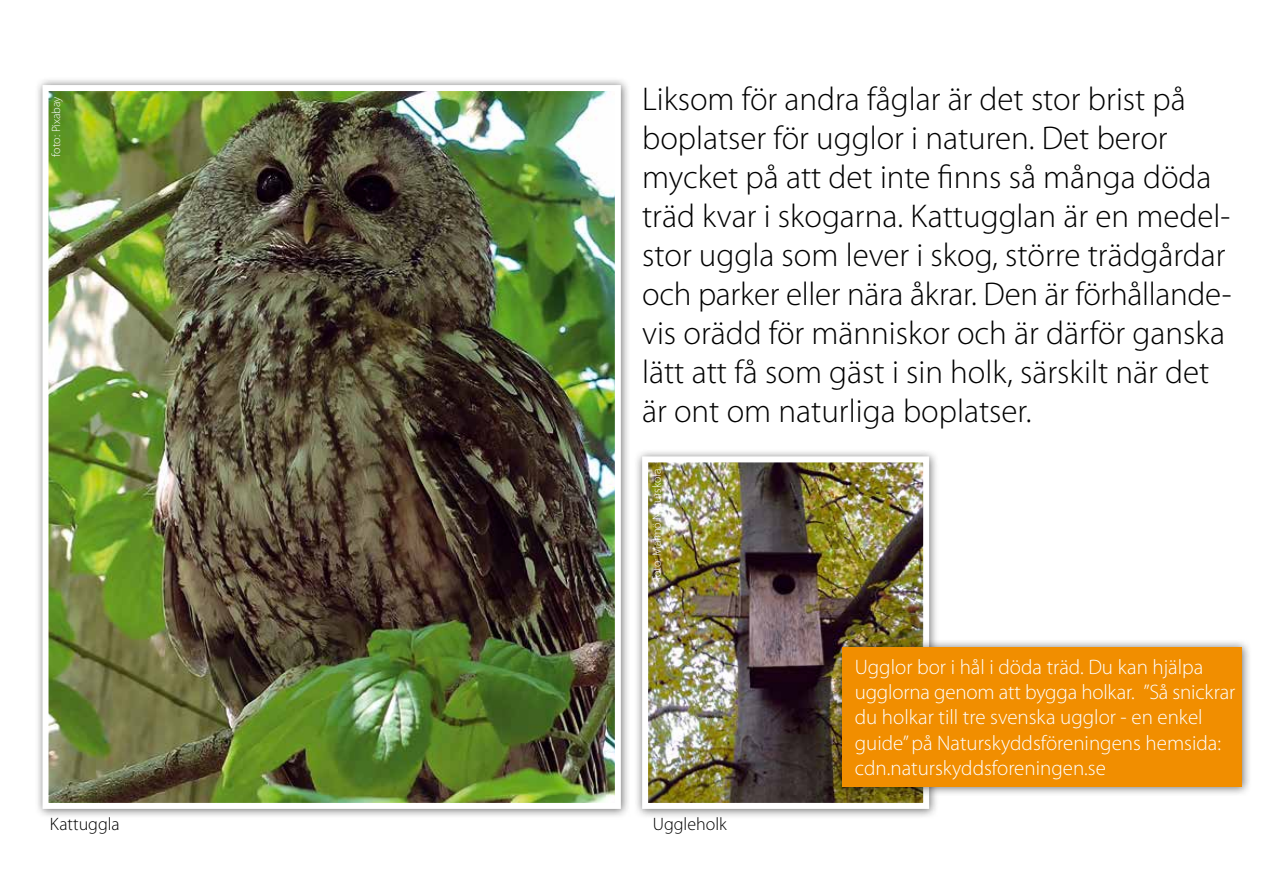
<style>
.page{position:relative;width:1263px;height:893px;background:#fff}
.page>*{position:absolute;margin:0;border:0;box-sizing:border-box;transform-origin:0 0}
.t1{font:300 33px/39px "Myriad Pro";color:#000}
.t2{font:300 21px/25.2px "Myriad Pro";color:#fff}
.t3{font:300 18px "Myriad Pro";color:#000}
.t4{font:300 12px "Myriad Pro";color:#fff}
</style>
<div class="page">
<div style="left:35px;top:77px;width:596px;height:742px;background:#000;opacity:.55"></div>
<img style="left:50px;top:92px;width:564px;height:710px">
<div style="left:43px;top:85px;width:578px;height:724px;border:6px solid #fff"></div>
<div style="left:634px;top:448px;width:305px;height:371px;background:#000;opacity:.55"></div>
<img style="left:649px;top:463px;width:273px;height:339px">
<div style="left:642px;top:456px;width:287px;height:353px;border:6px solid #fff"></div>
<div style="left:834px;top:639px;width:418px;height:158px;background:#000;opacity:.55"></div>
<div style="left:842px;top:647px;width:400px;height:140px;background:#f18e00"></div>
<p class="t4" style="left:49px;top:157px;width:62px;rotate:-90deg">foto: Pixabay</p>
<p class="t1" style="left:642px;top:79px;width:591px">Liksom för andra fåglar är det stor brist på boplatser för ugglor i naturen. Det beror mycket på att det inte finns så många döda träd kvar i skogarna. Kattugglan är en medel&shy;stor uggla som lever i skog, större trädgårdar och parker eller nära åkrar. Den är förhållande&shy;vis orädd för människor och är därför ganska lätt att få som gäst i sin holk, särskilt när det är ont om naturliga boplatser.</p>
<p class="t3" style="left:50px;top:813px;width:71px">Kattuggla</p>
<p class="t4" style="left:649px;top:580px;width:113px;rotate:-90deg">foto: Malmö Naturskola</p>
<p class="t3" style="left:653px;top:813px;width:76px">Uggleholk</p>
<p class="t2" style="left:855px;top:654px;width:382px">Ugglor bor i hål i döda träd. Du kan hjälpa ugglorna genom att bygga holkar. ”Så snickrar du holkar till tre svenska ugglor - en enkel guide” på Naturskyddsföreningens hemsida: cdn.naturskyddsforeningen.se</p>
</div>
